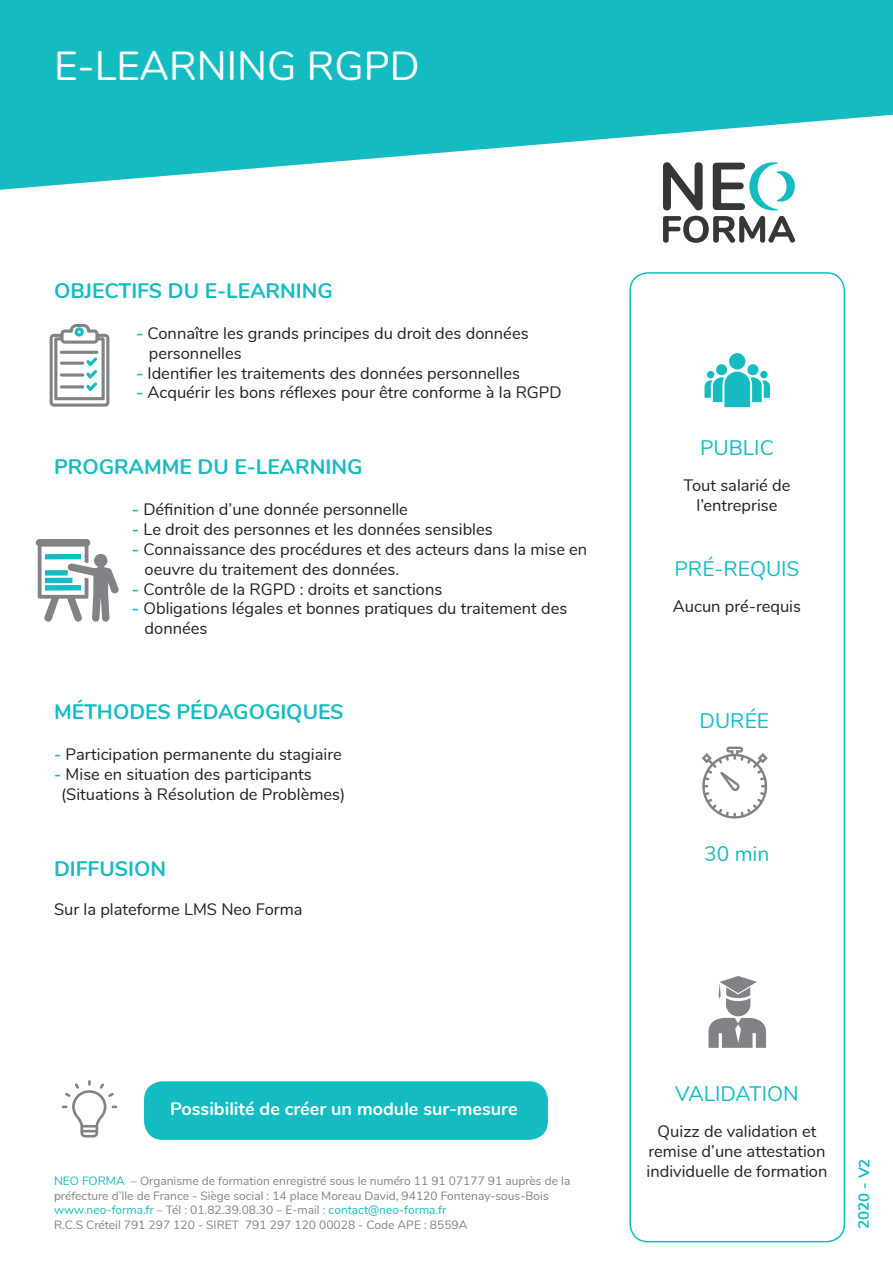
<style>
.page{position:relative;width:893px;height:1263px;background:#fff}
.page>*{position:absolute;margin:0;border:0;box-sizing:border-box;transform-origin:0 0}
.t1{font:40.5px "Nunito";color:#fff}
.t2{font:700 21px "Nunito";color:#14bcc1}
.t3{font:21px "Nunito";color:#14bcc1}
.t4{font:700 18px "Nunito";color:#fff}
.t5{font:16.5px/19.8px "Nunito";color:#231f20}
.t6{font:700 15px "Nunito";color:#14bcc1}
.t7{font:12px/14.4px "Nunito";color:#808285}
.s1{font-weight:700;color:#14bcc1}
.s2{color:#fff}
.s3{color:#14bcc1}
</style>
<div class="page">
<div style="left:629px;top:272px;width:216px;height:970px;border:2px solid #14bcc1;border-radius:18px"></div>
<svg style="left:0;top:0;width:893px;height:190px;fill:#14bcc1"></svg>
<svg style="left:50px;top:324px;width:59px;height:83px"></svg>
<svg style="left:704px;top:353px;width:66px;height:54px"></svg>
<svg style="left:36px;top:539px;width:83px;height:83px"></svg>
<div style="left:45px;top:554px;width:36px;height:5px;background:#14bcc1"></div>
<svg style="left:708px;top:976px;width:58px;height:72px"></svg>
<svg style="left:663px;top:162px;width:40px;height:48px"></svg>
<svg style="left:713px;top:162px;width:82px;height:48px"></svg>
<svg style="left:663px;top:216px;width:132px;height:27px"></svg>
<div style="left:145px;top:1082px;width:402px;height:57px;background:#14bcc1;border-radius:18px"></div>
<div style="left:144px;top:1081px;width:404px;height:59px;border:2px solid #14bcc1;border-radius:18px"></div>
<svg style="left:702px;top:747px;width:66px;height:72px"></svg>
<svg style="left:62px;top:1080px;width:55px;height:57px"></svg>
<h1 class="t1" style="left:54px;top:36px;width:367px">E-LEARNING RGPD</h1>
<p class="t2" style="left:54px;top:278px;width:280px">OBJECTIFS DU E-LEARNING</p>
<p class="t5" style="left:149px;top:324px;width:381px;text-indent:-13px"><span class="s1">-</span> Connaître les grands principes du droit des données personnelles</p>
<p class="t5" style="left:136px;top:362px;width:385px"><span class="s1">-</span> Identifier les traitements des données personnelles</p>
<p class="t5" style="left:136px;top:382px;width:427px"><span class="s1">-</span> Acquérir les bons réflexes pour être conforme à la RGPD</p>
<p class="t2" style="left:54px;top:455px;width:310px">PROGRAMME DU E-LEARNING</p>
<p class="t5" style="left:132px;top:499px;width:278px"><span class="s1">-</span> Définition d’une donnée personnelle</p>
<p class="t5" style="left:132px;top:521px;width:362px"><span class="s1">-</span> Le droit des personnes et les données sensibles</p>
<p class="t5" style="left:145px;top:538px;width:444px;text-indent:-13px"><span class="s1">-</span> Connaissance des procédures et des acteurs dans la mise en oeuvre du traitement des données.</p>
<p class="t5" style="left:132px;top:578px;width:312px"><span class="s1">-</span> Contrôle de la RGPD : droits et sanctions</p>
<p class="t5" style="left:145px;top:598px;width:424px;text-indent:-13px"><span class="s1">-</span> Obligations légales et bonnes pratiques du traitement des données</p>
<p class="t2" style="left:54px;top:699px;width:291px">MÉTHODES PÉDAGOGIQUES</p>
<p class="t5" style="left:54px;top:744px;width:289px"><span class="s1">-</span> Participation permanente du stagiaire</p>
<p class="t5" style="left:54px;top:765px;width:293px"><span class="s1">-</span> Mise en situation des participants <span class="s2">-</span>(Situations à Résolution de Problèmes)</p>
<p class="t2" style="left:54px;top:856px;width:114px">DIFFUSION</p>
<p class="t5" style="left:54px;top:898px;width:250px">Sur la plateforme LMS Neo Forma</p>
<p class="t3" style="left:700px;top:432px;width:75px">PUBLIC</p>
<p class="t5" style="left:683px;top:477px;width:109px;text-align:center">Tout salarié de l’entreprise</p>
<p class="t3" style="left:674px;top:553px;width:127px">PRÉ-REQUIS</p>
<p class="t5" style="left:673px;top:597px;width:130px">Aucun pré-requis</p>
<p class="t3" style="left:699px;top:705px;width:71px">DURÉE</p>
<p class="t3" style="left:704px;top:838px;width:67px">30 min</p>
<p class="t4" style="left:170px;top:1098px;width:349px">Possibilité de créer un module sur-mesure</p>
<p class="t7" style="left:54px;top:1173px;width:518px"><span class="s3">NEO FORMA</span> – Organisme de formation enregistré sous le numéro 11 91 07177 91 auprès de la préfecture d’Ile de France - Siège social : 14 place Moreau David, 94120 Fontenay-sous-Bois <span class="s3">www.neo-forma.fr</span> – Tél : 01.82.39.08.30 – E-mail : <span class="s3">contact@neo-forma.fr<br></span>R.C.S Créteil 791 297 120 - SIRET 791 297 120 00028 - Code APE : 8559A</p>
<p class="t3" style="left:675px;top:1079px;width:125px">VALIDATION</p>
<p class="t5" style="left:647px;top:1121px;width:182px;text-align:center">Quizz de validation et remise d’une attestation individuelle de formation</p>
<p class="t6" style="left:855px;top:1229px;width:72px;rotate:-89deg">2020 - V2</p>
</div>
